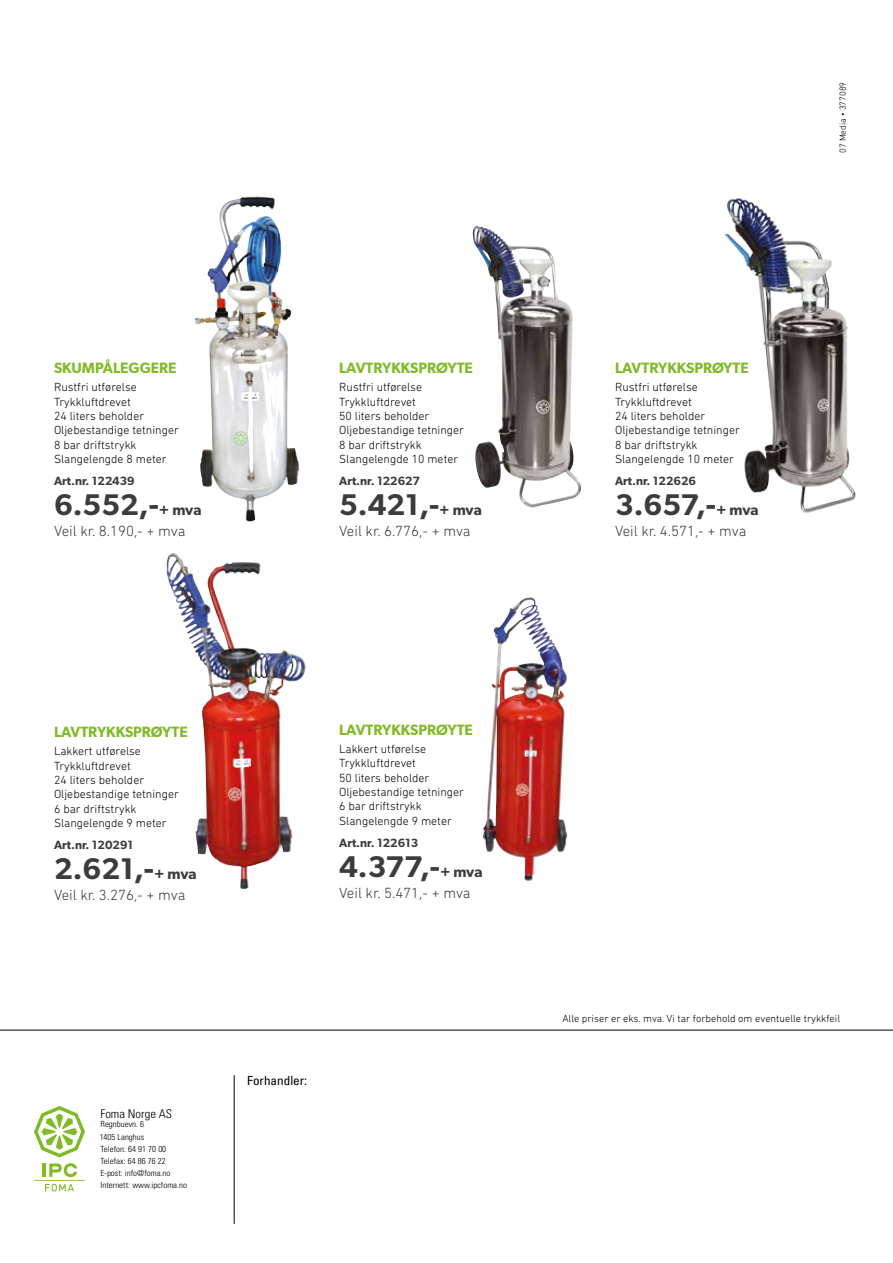
<style>
.page{position:relative;width:893px;height:1263px;background:#fff}
.page>*{position:absolute;margin:0;border:0;box-sizing:border-box;transform-origin:0 0}
.t1{font:600 30px "Gibson";color:#3c3c3b}
.t2{font:300 15px "DIN Next Rounded LT Pro";color:#3c3c3b}
.t3{font:600 15px "Gibson";color:#80ba27}
.t4{font:condensed 12.6px "Univers LT Std";color:#000;scale:1.05 1}
.t5{font:300 condensed 12.15px "Univers LT Std";color:#000;scale:1.05 1}
.t6{font:300 12px/14.4px "DIN Next Rounded LT Pro";color:#000}
.t7{font:600 12px "Gibson";color:#3c3c3b}
.t8{font:300 10.5px "DIN Next Rounded LT Pro";color:#000}
.t9{font:300 9px "DIN Next Rounded LT Pro";color:#000}
.t10{font:300 condensed 8.4px/12.1px "Univers LT Std";color:#000;scale:1.05 1}
.s1{font-size:15px}
</style>
<div class="page">
<hr style="left:234px;top:1075px;width:1px;height:149px;background:#000">
<hr style="left:42px;top:1163px;width:3px;height:14px;background:#80ba27">
<svg style="left:49px;top:1163px;width:28px;height:14px"></svg>
<svg style="left:34px;top:1106px;width:51px;height:51px"></svg>
<hr style="left:34px;top:1180px;width:51px;height:1px;background:#80ba27">
<svg style="left:45px;top:1184px;width:29px;height:7px"></svg>
<img style="left:483px;top:597px;width:85px;height:284px">
<img style="left:472px;top:225px;width:110px;height:282px">
<img style="left:195px;top:196px;width:105px;height:326px">
<img style="left:724px;top:198px;width:132px;height:315px">
<img style="left:167px;top:553px;width:139px;height:336px">
<hr style="left:0;top:1030px;width:893px;height:1px;background:#000">
<p class="t9" style="left:837px;top:153px;width:73px;rotate:-90deg">07 Media • 377089</p>
<p class="t3" style="left:54px;top:359px;width:124px">SKUMPÅLEGGERE</p>
<p class="t6" style="left:54px;top:380px;width:126px">Rustfri utførelse<br>Trykkluftdrevet<br>24 liters beholder<br>Oljebestandige tetninger<br>8 bar driftstrykk<br>Slangelengde 8 meter</p>
<p class="t7" style="left:54px;top:474px;width:82px">Art.nr. 122439</p>
<h1 class="t1" style="left:54px;top:487px;width:149px">6.552,-<span class="s1">+ mva</span></h1>
<p class="t2" style="left:54px;top:523px;width:133px">Veil kr. 8.190,- + mva</p>
<p class="t3" style="left:339px;top:359px;width:135px">LAVTRYKKSPRØYTE</p>
<p class="t6" style="left:339px;top:380px;width:126px">Rustfri utførelse<br>Trykkluftdrevet<br>50 liters beholder<br>Oljebestandige tetninger<br>8 bar driftstrykk<br>Slangelengde 10 meter</p>
<p class="t7" style="left:339px;top:474px;width:82px">Art.nr. 122627</p>
<h1 class="t1" style="left:339px;top:487px;width:144px">5.421,-<span class="s1">+ mva</span></h1>
<p class="t2" style="left:339px;top:523px;width:133px">Veil kr. 6.776,- + mva</p>
<p class="t3" style="left:54px;top:723px;width:135px">LAVTRYKKSPRØYTE</p>
<p class="t6" style="left:54px;top:744px;width:126px">Lakkert utførelse<br>Trykkluftdrevet<br>24 liters beholder<br>Oljebestandige tetninger<br>6 bar driftstrykk<br>Slangelengde 9 meter</p>
<p class="t7" style="left:54px;top:838px;width:81px">Art.nr. 120291</p>
<h1 class="t1" style="left:54px;top:851px;width:144px">2.621,-<span class="s1">+ mva</span></h1>
<p class="t2" style="left:54px;top:886px;width:133px">Veil kr. 3.276,- + mva</p>
<p class="t3" style="left:339px;top:720px;width:135px">LAVTRYKKSPRØYTE</p>
<p class="t6" style="left:339px;top:741px;width:126px">Lakkert utførelse<br>Trykkluftdrevet<br>50 liters beholder<br>Oljebestandige tetninger<br>6 bar driftstrykk<br>Slangelengde 9 meter</p>
<p class="t7" style="left:339px;top:836px;width:81px">Art.nr. 122613</p>
<h1 class="t1" style="left:339px;top:849px;width:145px">4.377,-<span class="s1">+ mva</span></h1>
<p class="t2" style="left:339px;top:884px;width:133px">Veil kr. 5.471,- + mva</p>
<p class="t5" style="left:100px;top:1106px;width:70px">Foma Norge AS</p>
<p class="t10" style="left:100px;top:1118px;width:85px">Regnbuevn. 6<br>1405 Langhus<br>Telefon: 64 91 70 00<br>Telefax: 64 86 76 22<br>E-post: info@foma.no<br>Internett: www.ipcfoma.no</p>
<p class="t4" style="left:247px;top:1072px;width:59px">Forhandler:</p>
<p class="t3" style="left:615px;top:359px;width:135px">LAVTRYKKSPRØYTE</p>
<p class="t6" style="left:615px;top:380px;width:126px">Rustfri utførelse<br>Trykkluftdrevet<br>24 liters beholder<br>Oljebestandige tetninger<br>8 bar driftstrykk<br>Slangelengde 10 meter</p>
<p class="t7" style="left:615px;top:474px;width:83px">Art.nr. 122626</p>
<h1 class="t1" style="left:615px;top:487px;width:145px">3.657,-<span class="s1">+ mva</span></h1>
<p class="t2" style="left:615px;top:523px;width:133px">Veil kr. 4.571,- + mva</p>
<p class="t8" style="left:562px;top:1012px;width:279px">Alle priser er eks. mva. Vi tar forbehold om eventuelle trykkfeil</p>
</div>
